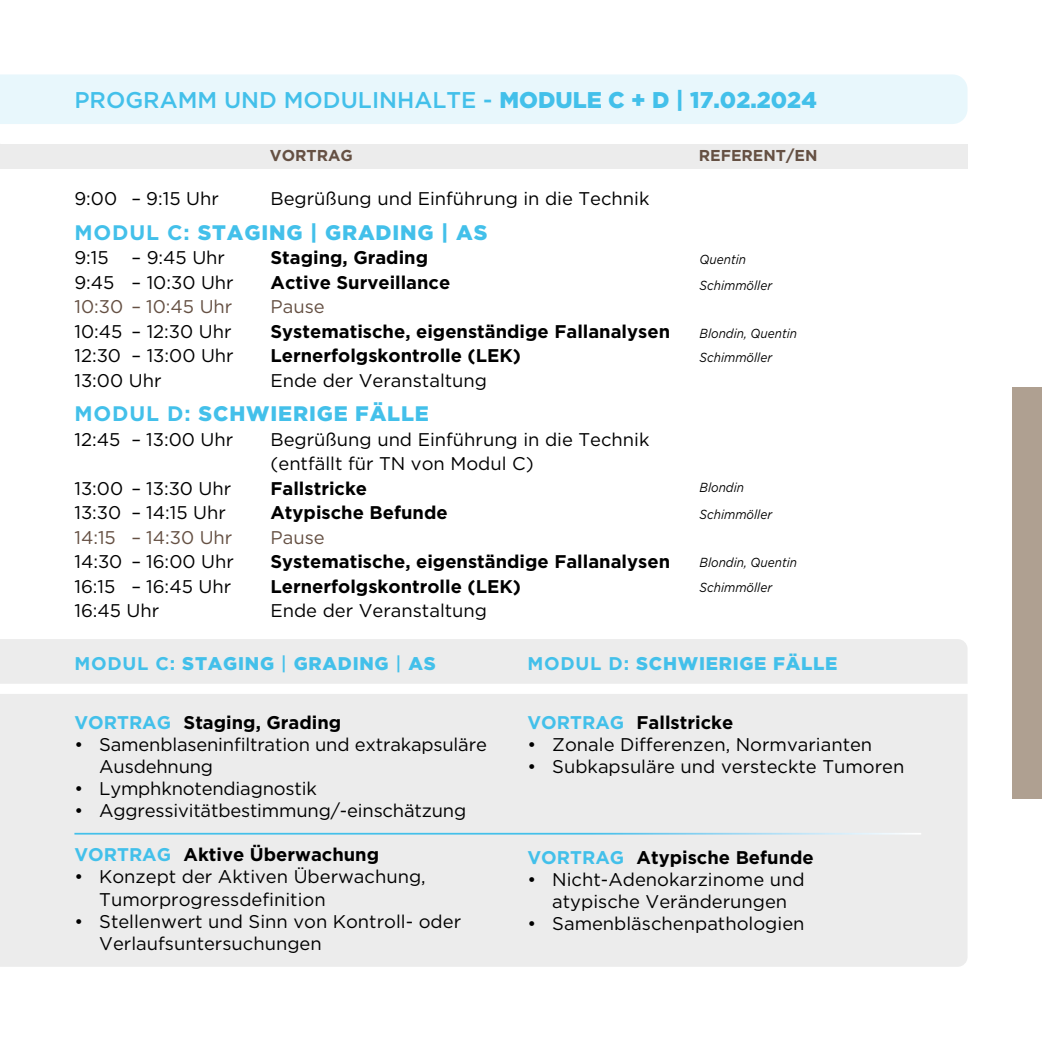
<style>
.page{position:relative;width:1042px;height:1042px;background:#fff}
.page>*{position:absolute;margin:0;border:0;box-sizing:border-box;transform-origin:0 0}
.t1{font:500 22.75px "Gotham";color:#43c0ea}
.t2{font:900 21px "Gotham";letter-spacing:.04em;color:#43c0ea}
.t3{font:18.38px/22.1px "Gotham";color:#000}
.t4{font:700 18.38px "Gotham";color:#000}
.t5{font:900 18.38px "Gotham";letter-spacing:.04em;color:#43c0ea}
.t6{font:18.38px "Gotham";color:#655043}
.t7{font:700 15.75px "Gotham";color:#655043}
.t8{font:italic 13.12px/24.5px "Gotham";color:#000;scale:.9 1}
.s1{font-weight:900}
.s2{font-weight:700}
.s3{font-weight:500}
.s4{color:#43c0ea}
</style>
<div class="page">
<div style="left:0;top:74px;width:967px;height:50px;background:#e8f7fc"></div>
<div style="left:0;top:144px;width:967px;height:25px;background:#ececec"></div>
<div style="left:1012px;top:387px;width:30px;height:412px;background:#afa091"></div>
<div style="left:0;top:694px;width:967px;height:273px;background:#ececec"></div>
<div style="left:0;top:639px;width:967px;height:45px;background:#ececec"></div>
<hr style="left:74px;top:833px;width:847px;height:1px;background:#fff">
<p class="t1" style="left:74px;top:85px;width:744px">PROGRAMM UND MODULINHALTE - <span class="s1">MODULE C + D | 17.02.2024</span></p>
<p class="t7" style="left:270px;top:145px;width:84px">VORTRAG</p>
<p class="t7" style="left:699px;top:145px;width:120px">REFERENT/EN</p>
<p class="t3" style="left:74px;top:187px;width:146px">9:00 – 9:15 Uhr</p>
<p class="t3" style="left:270px;top:187px;width:381px">Begrüßung und Einführung in die Technik</p>
<p class="t2" style="left:74px;top:218px;width:414px"><span class="s2">MODUL C:</span> STAGING | GRADING | AS</p>
<p class="t3" style="left:74px;top:246px;width:152px">9:15 – 9:45 Uhr</p>
<p class="t4" style="left:270px;top:245px;width:159px">Staging, Grading</p>
<p class="t3" style="left:74px;top:271px;width:161px">9:45 – 10:30 Uhr</p>
<p class="t4" style="left:270px;top:270px;width:181px">Active Surveillance</p>
<p class="t6" style="left:74px;top:295px;width:159px">10:30 – 10:45 Uhr</p>
<p class="t6" style="left:270px;top:295px;width:56px">Pause</p>
<p class="t3" style="left:74px;top:320px;width:159px">10:45 – 12:30 Uhr</p>
<p class="t4" style="left:270px;top:319px;width:401px">Systematische, eigenständige Fallanalysen</p>
<p class="t3" style="left:74px;top:344px;width:161px">12:30 – 13:00 Uhr</p>
<p class="t4" style="left:270px;top:343px;width:252px">Lernerfolgskontrolle (LEK)</p>
<p class="t3" style="left:74px;top:369px;width:89px">13:00 Uhr</p>
<p class="t3" style="left:270px;top:369px;width:218px">Ende der Veranstaltung</p>
<p class="t2" style="left:74px;top:399px;width:356px"><span class="s2">MODUL D:</span> SCHWIERIGE FÄLLE</p>
<p class="t3" style="left:74px;top:428px;width:160px">12:45 – 13:00 Uhr</p>
<p class="t3" style="left:270px;top:426px;width:381px;line-height:24.5px">Begrüßung und Einführung in die Technik (entfällt für TN von Modul C)</p>
<p class="t3" style="left:74px;top:477px;width:158px">13:00 – 13:30 Uhr</p>
<p class="t4" style="left:270px;top:476px;width:98px">Fallstricke</p>
<p class="t3" style="left:74px;top:501px;width:153px">13:30 – 14:15 Uhr</p>
<p class="t4" style="left:270px;top:500px;width:179px">Atypische Befunde</p>
<p class="t6" style="left:74px;top:525px;width:159px">14:15 – 14:30 Uhr</p>
<p class="t6" style="left:270px;top:525px;width:56px">Pause</p>
<p class="t3" style="left:74px;top:550px;width:161px">14:30 – 16:00 Uhr</p>
<p class="t4" style="left:270px;top:549px;width:401px">Systematische, eigenständige Fallanalysen</p>
<p class="t3" style="left:74px;top:575px;width:158px">16:15 – 16:45 Uhr</p>
<p class="t4" style="left:270px;top:574px;width:252px">Lernerfolgskontrolle (LEK)</p>
<p class="t3" style="left:74px;top:599px;width:86px">16:45 Uhr</p>
<p class="t3" style="left:270px;top:599px;width:218px">Ende der Veranstaltung</p>
<p class="t8" style="left:699px;top:246px;width:82px;line-height:25.7px">Quentin<br>Schimmöller</p>
<p class="t8" style="left:699px;top:320px;width:110px">Blondin, Quentin<br>Schimmöller</p>
<p class="t8" style="left:699px;top:474px;width:82px;line-height:26.9px">Blondin<br>Schimmöller</p>
<p class="t8" style="left:699px;top:550px;width:110px">Blondin, Quentin<br>Schimmöller</p>
<p class="t5" style="left:74px;top:650px;width:363px"><span class="s2">MODUL C:</span> STAGING <span class="s3">|</span> GRADING <span class="s3">|</span> AS</p>
<p class="t4" style="left:74px;top:710px;width:268px"><span class="s4">VORTRAG</span> Staging, Grading</p>
<p class="t3" style="left:99px;top:733px;width:389px;text-indent:-25px">• Samenblaseninfiltration und extrakapsuläre<br>Ausdehnung</p>
<p class="t3" style="left:74px;top:777px;width:244px">• Lymphknotendiagnostik</p>
<p class="t3" style="left:74px;top:799px;width:393px">• Aggressivitätbestimmung/-einschätzung</p>
<p class="t4" style="left:74px;top:843px;width:306px"><span class="s4">VORTRAG</span> Aktive Überwachung</p>
<p class="t3" style="left:99px;top:865px;width:328px;text-indent:-25px">• Konzept der Aktiven Überwachung,<br>Tumorprogressdefinition</p>
<p class="t3" style="left:99px;top:909px;width:363px;text-indent:-25px">• Stellenwert und Sinn von Kontroll- oder<br>Verlaufsuntersuchungen</p>
<p class="t5" style="left:527px;top:650px;width:312px"><span class="s2">MODUL D:</span> SCHWIERIGE FÄLLE</p>
<p class="t4" style="left:527px;top:710px;width:207px"><span class="s4">VORTRAG</span> Fallstricke</p>
<p class="t3" style="left:527px;top:733px;width:346px">• Zonale Differenzen, Normvarianten</p>
<p class="t3" style="left:527px;top:755px;width:378px">• Subkapsuläre und versteckte Tumoren</p>
<p class="t4" style="left:527px;top:845px;width:288px"><span class="s4">VORTRAG</span> Atypische Befunde</p>
<p class="t3" style="left:527px;top:868px;width:279px;text-align:center">• Nicht-Adenokarzinome und atypische Veränderungen</p>
<p class="t3" style="left:527px;top:912px;width:279px">• Samenbläschenpathologien</p>
</div>
